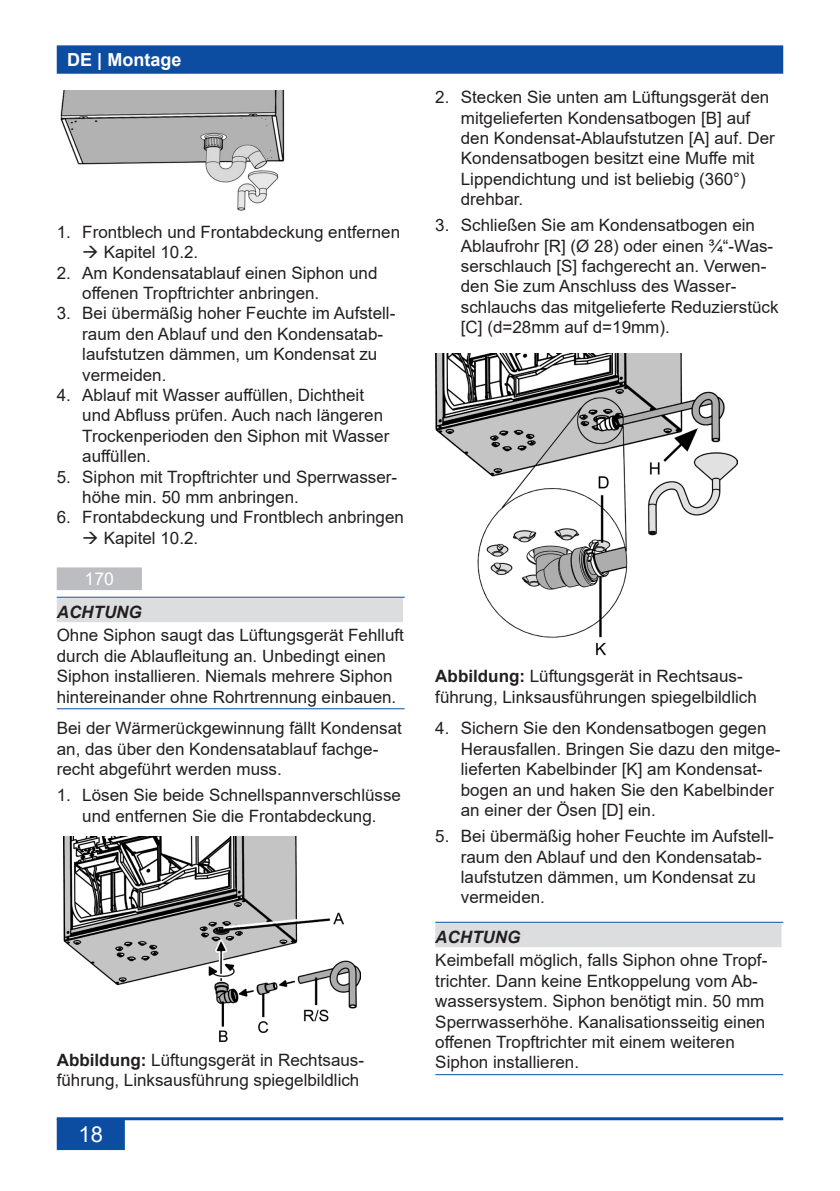
<style>
.page{position:relative;width:840px;height:1191px;background:#fff}
.page>*{position:absolute;margin:0;border:0;box-sizing:border-box;transform-origin:0 0}
.t1{font:22px "Arial";color:#fff}
.t2{font:700 18px "Arial";color:#fff}
.t3{font:17.6px "Arial";color:#fff}
.t4{font:17px/20.4px "Arial";color:#231f20}
.t5{font:italic 700 17px "Arial";color:#231f20}
.s1{font-weight:700}
</style>
<div class="page">
<div style="left:58px;top:1119px;width:66px;height:30px;background:#0d4da1"></div>
<div style="left:57px;top:1118px;width:68px;height:32px;border:2px solid #0d4da1"></div>
<hr style="left:57px;top:1117px;width:725px;height:3px;background:#0d4da1">
<div style="left:58px;top:46px;width:723px;height:27px;background:#0d4da1"></div>
<div style="left:57px;top:45px;width:725px;height:29px;border:2px solid #0d4da1"></div>
<hr style="left:57px;top:597px;width:347px;height:1px;background:#0d4da1">
<div style="left:57px;top:598px;width:346px;height:24px;background:#dcdddf"></div>
<hr style="left:57px;top:708px;width:347px;height:1px;background:#0d4da1">
<img style="left:60px;top:91px;width:225px;height:120px">
<div style="left:58px;top:568px;width:83px;height:21px;background:#bcbdc0"></div>
<div style="left:57px;top:567px;width:85px;height:23px;border:2px solid #bcbdc0"></div>
<img style="left:64px;top:836px;width:297px;height:206px">
<hr style="left:435px;top:921px;width:347px;height:1px;background:#0d4da1">
<div style="left:435px;top:923px;width:346px;height:24px;background:#dcdddf"></div>
<hr style="left:435px;top:1074px;width:347px;height:1px;background:#0d4da1">
<img style="left:435px;top:354px;width:301px;height:302px">
<p class="t2" style="left:67px;top:47px;width:116px">DE | Montage</p>
<p class="t4" style="left:57px;top:221px;width:345px">1. Frontblech und Frontabdeckung entfernen</p>
<p class="t4" style="left:82px;top:242px;width:117px">→ Kapitel 10.2.</p>
<p class="t4" style="left:82px;top:262px;width:296px;text-indent:-26px">2. Am Kondensatablauf einen Siphon und offenen Tropftrichter anbringen.</p>
<p class="t4" style="left:82px;top:303px;width:314px;text-indent:-26px">3. Bei übermäßig hoher Feuchte im Aufstell&shy;raum den Ablauf und den Kondensatab&shy;laufstutzen dämmen, um Kondensat zu vermeiden.</p>
<p class="t4" style="left:82px;top:385px;width:308px;text-indent:-26px">4. Ablauf mit Wasser auffüllen, Dichtheit und Abfluss prüfen. Auch nach längeren Trockenperioden den Siphon mit Wasser auffüllen.</p>
<p class="t4" style="left:82px;top:466px;width:316px;text-indent:-26px">5. Siphon mit Tropftrichter und Sperrwasser&shy;höhe min. 50 mm anbringen.</p>
<p class="t4" style="left:57px;top:507px;width:348px">6. Frontabdeckung und Frontblech anbringen</p>
<p class="t4" style="left:82px;top:527px;width:117px">→ Kapitel 10.2.</p>
<p class="t3" style="left:85px;top:567px;width:31px">170</p>
<p class="t5" style="left:57px;top:601px;width:86px">ACHTUNG</p>
<p class="t4" style="left:57px;top:625px;width:348px">Ohne Siphon saugt das Lüftungsgerät Fehlluft durch die Ablaufleitung an. Unbedingt einen Siphon installieren. Niemals mehrere Siphon hintereinander ohne Rohrtrennung einbauen.</p>
<p class="t4" style="left:57px;top:718px;width:346px">Bei der Wärmerückgewinnung fällt Kondensat an, das über den Kondensatablauf fachge&shy;recht abgeführt werden muss.</p>
<p class="t4" style="left:57px;top:785px;width:345px;text-align:center">1. Lösen Sie beide Schnellspannverschlüsse und entfernen Sie die Frontabdeckung.</p>
<p class="t4" style="left:57px;top:1049px;width:309px"><span class="s1">Abbildung:</span> Lüftungsgerät in Rechtsaus&shy;führung, Linksausführung spiegelbildlich</p>
<p class="t1" style="left:78px;top:1119px;width:26px">18</p>
<p class="t4" style="left:460px;top:87px;width:315px;text-indent:-26px">2. Stecken Sie unten am Lüftungsgerät den mitgelieferten Kondensatbogen [B] auf den Kondensat-Ablaufstutzen [A] auf. Der Kondensatbogen besitzt eine Muffe mit Lippendichtung und ist beliebig (360°) drehbar.</p>
<p class="t4" style="left:460px;top:215px;width:319px;text-indent:-26px">3. Schließen Sie am Kondensatbogen ein Ablaufrohr [R] (Ø 28) oder einen ¾“-Was&shy;serschlauch [S] fachgerecht an. Verwen&shy;den Sie zum Anschluss des Wasser&shy;schlauchs das mitgelieferte Reduzierstück [C] (d=28mm auf d=19mm).</p>
<p class="t4" style="left:435px;top:666px;width:323px"><span class="s1">Abbildung:</span> Lüftungsgerät in Rechtsaus&shy;führung, Linksausführungen spiegelbildlich</p>
<p class="t4" style="left:460px;top:718px;width:321px;text-indent:-26px">4. Sichern Sie den Kondensatbogen gegen Herausfallen. Bringen Sie dazu den mitge&shy;lieferten Kabelbinder [K] am Kondensat&shy;bogen an und haken Sie den Kabelbinder an einer der Ösen [D] ein.</p>
<p class="t4" style="left:460px;top:826px;width:314px;text-indent:-26px">5. Bei übermäßig hoher Feuchte im Aufstell&shy;raum den Ablauf und den Kondensatab&shy;laufstutzen dämmen, um Kondensat zu vermeiden.</p>
<p class="t5" style="left:435px;top:926px;width:86px">ACHTUNG</p>
<p class="t4" style="left:435px;top:950px;width:333px">Keimbefall möglich, falls Siphon ohne Tropf&shy;trichter. Dann keine Entkoppelung vom Ab&shy;wassersystem. Siphon benötigt min. 50 mm Sperrwasserhöhe. Kanalisationsseitig einen offenen Tropftrichter mit einem weiteren Siphon installieren.</p>
</div>
